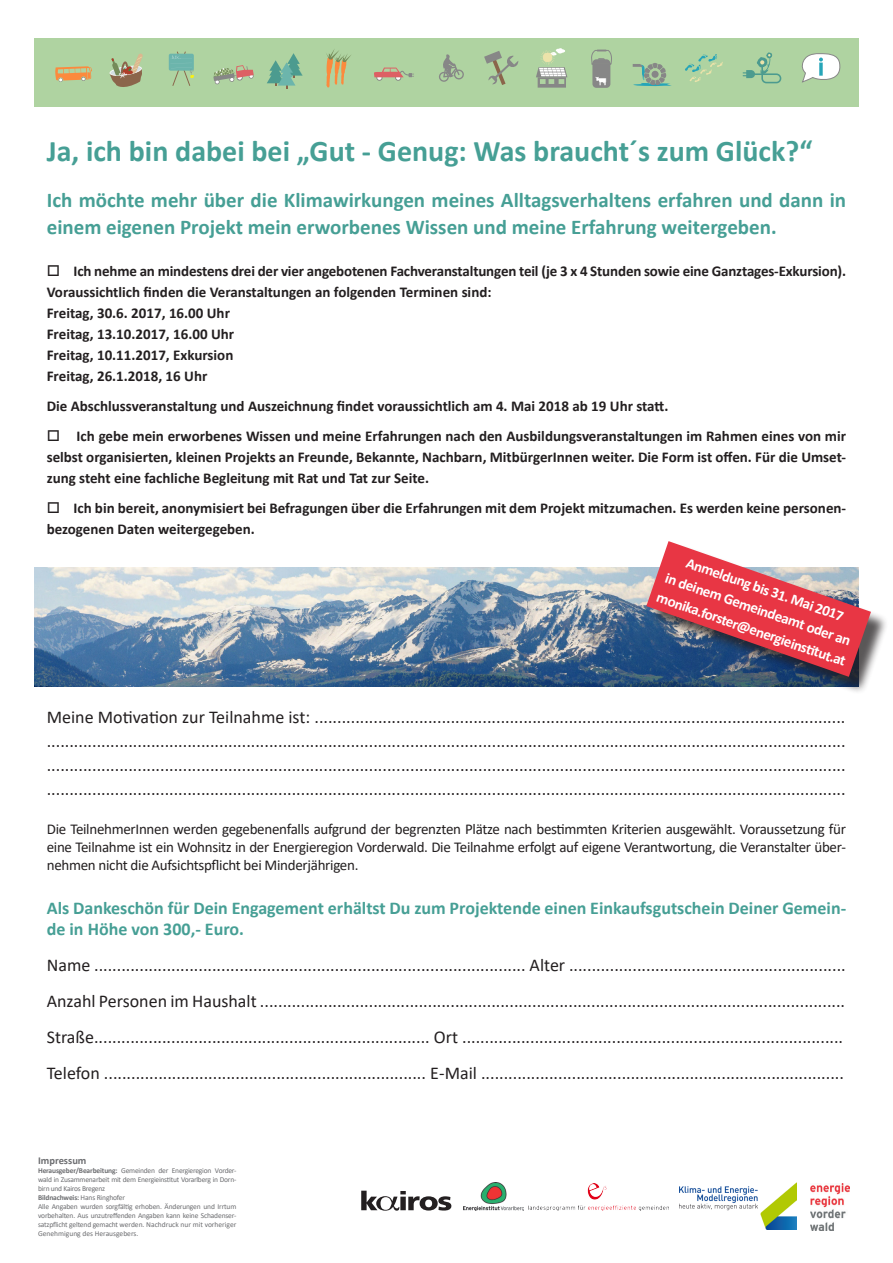
<style>
.page{position:relative;width:893px;height:1263px;background:#fff}
.page>*{position:absolute;margin:0;border:0;box-sizing:border-box;transform-origin:0 0}
.t1{font:700 30px "Calibri";color:#469f95}
.t2{font:700 21px/27px "Calibri";color:#469f95}
.t3{font:18px/24px "Calibri";color:#231f20}
.t4{font:700 18px/21px "Calibri";color:#469f95}
.t5{font:700 15px/21px "Calibri";color:#231f20;text-align:justify}
.t6{font:15px/18px "Calibri";letter-spacing:-.02em;color:#231f20;text-align:justify}
.t7{font:700 15px "Calibri";color:#fff}
.t8{font:700 10.5px "Calibri";color:#6c6d70}
.t9{font:7.5px/9px "Calibri";letter-spacing:-.025em;color:#6c6d70;text-align:justify}
.t10{font:700 7.5px "Calibri";letter-spacing:-.02em;color:#6c6d70}
.s1{font-weight:700}
.s2{font-weight:400}
</style>
<div class="page">
<img style="left:34px;top:568px;width:615px;height:119px">
<div style="left:649px;top:544px;width:240px;height:151px;background:#231f20;opacity:.75"></div>
<svg style="left:646px;top:541px;width:225px;height:136px"></svg>
<svg style="left:361px;top:1191px;width:90px;height:20px"></svg>
<img style="left:529px;top:1184px;width:139px;height:27px">
<img style="left:463px;top:1183px;width:60px;height:27px">
<img style="left:679px;top:1183px;width:117px;height:46px">
<img style="left:811px;top:1183px;width:39px;height:47px">
<div style="left:34px;top:38px;width:825px;height:68px;background:#afd3a1"></div>
<svg style="left:55px;top:66px;width:37px;height:16px"></svg>
<svg style="left:109px;top:53px;width:34px;height:34px"></svg>
<div style="left:169px;top:54px;width:25px;height:17px;background:#6cb5ac;border-radius:2px"></div>
<svg style="left:170px;top:51px;width:24px;height:35px"></svg>
<svg style="left:213px;top:65px;width:41px;height:20px"></svg>
<svg style="left:267px;top:53px;width:35px;height:35px"></svg>
<svg style="left:326px;top:49px;width:25px;height:38px"></svg>
<svg style="left:374px;top:68px;width:40px;height:12px"></svg>
<svg style="left:439px;top:54px;width:25px;height:28px"></svg>
<svg style="left:484px;top:51px;width:34px;height:34px"></svg>
<svg style="left:536px;top:48px;width:31px;height:40px"></svg>
<svg style="left:591px;top:50px;width:21px;height:38px"></svg>
<svg style="left:633px;top:63px;width:39px;height:23px"></svg>
<svg style="left:685px;top:54px;width:38px;height:28px"></svg>
<svg style="left:743px;top:52px;width:38px;height:31px"></svg>
<svg style="left:801px;top:53px;width:39px;height:30px"></svg>
<p class="t1" style="left:47px;top:130px;width:767px">Ja, ich bin dabei bei „Gut - Genug: Was braucht´s zum Glück?“</p>
<p class="t2" style="left:47px;top:186px;width:801px">Ich möchte mehr über die Klimawirkungen meines Alltagsverhaltens erfahren und dann in einem eigenen Projekt mein erworbenes Wissen und meine Erfahrung weitergeben.</p>
<p class="t5" style="left:47px;top:260px;width:801px">□ Ich nehme an mindestens drei der vier angebotenen Fachveranstaltungen teil (je 3 x 4 Stunden sowie eine Ganztages-Exkursion).</p>
<p class="t5" style="left:47px;top:281px;width:446px">Voraussichtlich finden die Veranstaltungen an folgenden Terminen sind:</p>
<p class="t5" style="left:47px;top:302px;width:185px">Freitag, 30.6. 2017, 16.00 Uhr</p>
<p class="t5" style="left:47px;top:323px;width:189px">Freitag, 13.10.2017, 16.00 Uhr</p>
<p class="t5" style="left:47px;top:344px;width:188px">Freitag, 10.11.2017, Exkursion</p>
<p class="t5" style="left:47px;top:365px;width:162px">Freitag, 26.1.2018, 16 Uhr</p>
<p class="t5" style="left:47px;top:395px;width:623px">Die Abschlussveranstaltung und Auszeichnung findet voraussichtlich am 4. Mai 2018 ab 19 Uhr statt.</p>
<p class="t5" style="left:47px;top:425px;width:801px">□ Ich gebe mein erworbenes Wissen und meine Erfahrungen nach den Ausbildungsveranstaltungen im Rahmen eines von mir selbst organisierten, kleinen Projekts an Freunde, Bekannte, Nachbarn, MitbürgerInnen weiter. Die Form ist offen. Für die Umset&shy;zung steht eine fachliche Begleitung mit Rat und Tat zur Seite.</p>
<p class="t5" style="left:47px;top:497px;width:801px">□ Ich bin bereit, anonymisiert bei Befragungen über die Erfahrungen mit dem Projekt mitzumachen. Es werden keine personen&shy;bezogenen Daten weitergegeben.</p>
<p class="t7" style="left:690px;top:552px;width:167px;rotate:19deg">Anmeldung bis 31. Mai 2017</p>
<p class="t7" style="left:669px;top:567px;width:197px;rotate:19deg">in deinem Gemeindeamt oder an</p>
<p class="t7" style="left:661px;top:587px;width:201px;rotate:19deg">monika.forster@energieinsti tut.at</p>
<p class="t3" style="left:47px;top:704px;width:800px">Meine Motivation zur Teilnahme ist: ..................................................................................................................... ................................................................................................................................................................................</p>
<p class="t3" style="left:47px;top:752px;width:800px">................................................................................................................................................................................</p>
<p class="t3" style="left:47px;top:776px;width:800px">................................................................................................................................................................................</p>
<p class="t6" style="left:47px;top:820px;width:801px">Die TeilnehmerInnen werden gegebenenfalls aufgrund der begrenzten Plätze nach bestimmten Kriterien ausgewählt. Voraussetzung für eine Teilnahme ist ein Wohnsitz in der Energieregion Vorderwald. Die Teilnahme erfolgt auf eigene Verantwortung, die Veranstalter über&shy;nehmen nicht die Aufsichtspflicht bei Minderjährigen.</p>
<p class="t4" style="left:47px;top:897px;width:801px">Als Dankeschön für Dein Engagement erhältst Du zum Projektende einen Einkaufsgutschein Deiner Gemein&shy;de in Höhe von 300,- Euro.</p>
<p class="t3" style="left:47px;top:952px;width:800px">Name ............................................................................................... Alter .............................................................</p>
<p class="t3" style="left:47px;top:988px;width:800px">Anzahl Personen im Haushalt .................................................................................................................................</p>
<p class="t3" style="left:47px;top:1024px;width:798px">Straße.......................................................................... Ort ....................................................................................</p>
<p class="t3" style="left:47px;top:1060px;width:799px">Telefon ....................................................................... E-Mail ................................................................................</p>
<p class="t8" style="left:38px;top:1153px;width:50px">Impressum</p>
<p class="t9" style="left:38px;top:1165px;width:200px"><span class="s1">Herausgeber/Bearbeitung:</span> Gemeinden der Energieregion Vorder&shy;wald in Zusammenarbeit mit dem Energieinstitut Vorarlberg in Dorn&shy;birn und Kairos Bregenz</p>
<p class="t10" style="left:38px;top:1192px;width:89px">Bildnachweis: <span class="s2">Hans Ringhofer</span></p>
<p class="t9" style="left:38px;top:1201px;width:200px">Alle Angaben wurden sorgfältig erhoben. Änderungen und Irrtum vorbehalten. Aus unzutreffenden Angaben kann keine Schadenser&shy;satzpflicht geltend gemacht werden. Nachdruck nur mit vorheriger Genehmigung des Herausgebers.</p>
</div>
